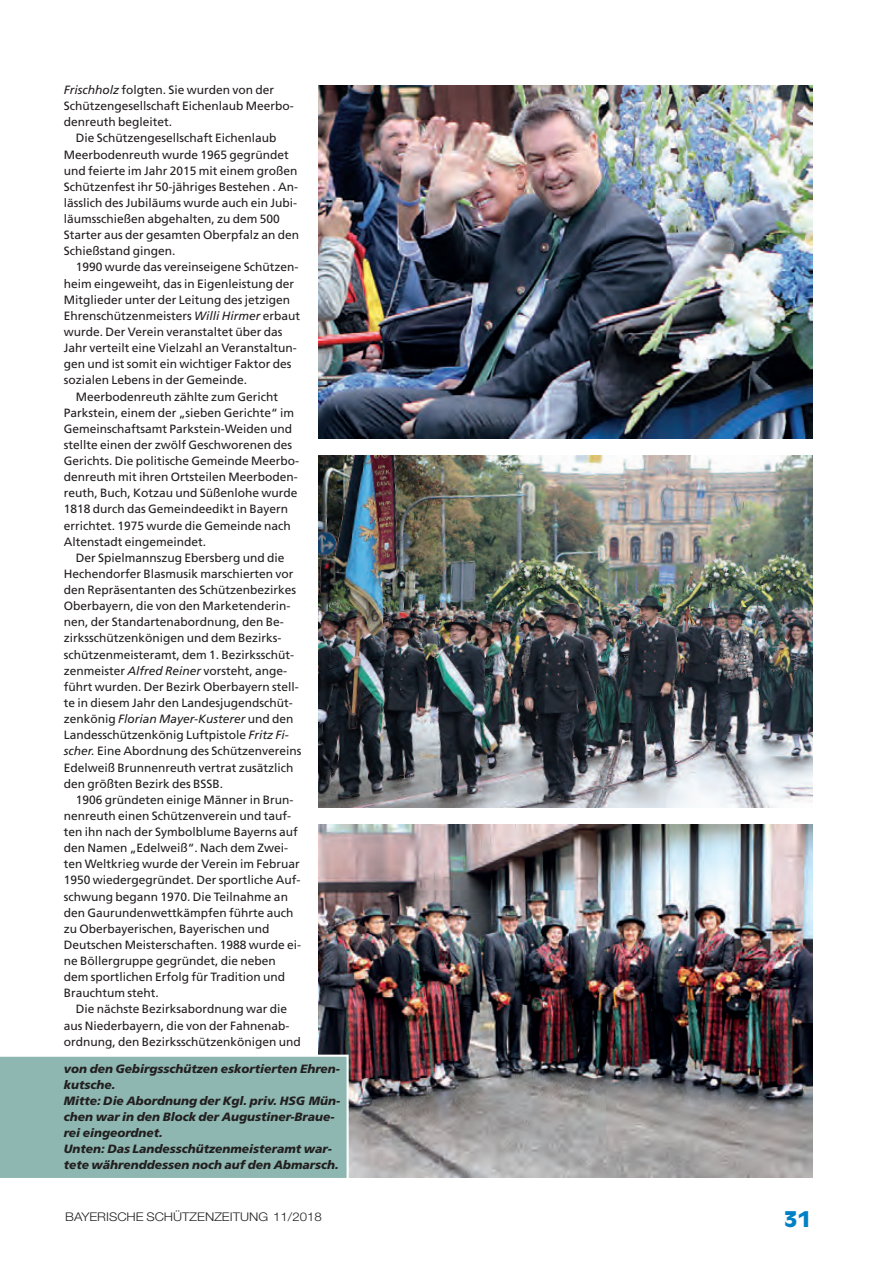
<style>
.page{position:relative;width:893px;height:1263px;background:#fff}
.page>*{position:absolute;margin:0;border:0;box-sizing:border-box;transform-origin:0 0}
.t1{font:900 21px "Antique Olive LT";color:#0080c5}
.t2{font:12px/16.2px "Frutiger LT";color:#231f20}
.t3{font:italic 900 12px/15.9px "Frutiger LT";color:#231f20}
.t4{font:italic 12px "Frutiger LT";color:#231f20}
.t5{font:300 12px "Helvetica Neue LT";color:#231f20;scale:1.1 1}
.s1{font-style:italic}
.s2{font-style:normal}
</style>
<div class="page">
<img style="left:319px;top:85px;width:493px;height:353px">
<img style="left:319px;top:455px;width:493px;height:353px">
<img style="left:319px;top:825px;width:493px;height:353px">
<div style="left:0;top:1054px;width:349px;height:124px;background:#8db7b0"></div>
<p class="t2" style="left:64px;top:83px;width:232px"><span class="s1">Frischholz</span> folgten. Sie wurden von der<br>Schützengesellschaft Eichenlaub Meerbo&shy;denreuth begleitet.</p>
<p class="t2" style="left:64px;top:131px;width:237px;text-indent:12px">Die Schützengesellschaft Eichenlaub Meerbodenreuth wurde 1965 gegründet und feierte im Jahr 2015 mit einem großen Schützenfest ihr 50-jähriges Bestehen . An&shy;lässlich des Jubiläums wurde auch ein Jubi&shy;läumsschießen abgehalten, zu dem 500<br>Starter aus der gesamten Oberpfalz an den Schießstand gingen.</p>
<p class="t2" style="left:76px;top:260px;width:224px">1990 wurde das vereinseigene Schützen-</p>
<p class="t2" style="left:64px;top:276px;width:232px">heim eingeweiht, das in Eigenleistung der</p>
<p class="t2" style="left:64px;top:292px;width:228px">Mitglieder unter der Leitung des jetzigen</p>
<p class="t2" style="left:64px;top:308px;width:238px">Ehrenschützenmeisters <span class="s1">Willi Hirmer</span> erbaut</p>
<p class="t2" style="left:64px;top:325px;width:220px">wurde. Der Verein veranstaltet über das</p>
<p class="t2" style="left:64px;top:341px;width:235px">Jahr verteilt eine Vielzahl an Veranstaltun-</p>
<p class="t2" style="left:64px;top:357px;width:229px">gen und ist somit ein wichtiger Faktor des</p>
<p class="t2" style="left:64px;top:373px;width:185px">sozialen Lebens in der Gemeinde.</p>
<p class="t2" style="left:76px;top:389px;width:204px">Meerbodenreuth zählte zum Gericht</p>
<p class="t2" style="left:64px;top:405px;width:232px">Parkstein, einem der „sieben Gerichte“ im</p>
<p class="t2" style="left:64px;top:421px;width:230px">Gemeinschaftsamt Parkstein-Weiden und</p>
<p class="t2" style="left:64px;top:438px;width:230px">stellte einen der zwölf Geschworenen des</p>
<p class="t2" style="left:64px;top:454px;width:237px">Gerichts. Die politische Gemeinde Meerbo-</p>
<p class="t2" style="left:64px;top:470px;width:236px">denreuth mit ihren Ortsteilen Meerboden-</p>
<p class="t2" style="left:64px;top:486px;width:235px">reuth, Buch, Kotzau und Süßenlohe wurde</p>
<p class="t2" style="left:64px;top:502px;width:226px">1818 durch das Gemeindeedikt in Bayern</p>
<p class="t2" style="left:64px;top:518px;width:229px">errichtet. 1975 wurde die Gemeinde nach</p>
<p class="t2" style="left:64px;top:534px;width:144px">Altenstadt eingemeindet.</p>
<p class="t2" style="left:76px;top:550px;width:210px">Der Spielmannszug Ebersberg und die</p>
<p class="t2" style="left:64px;top:567px;width:231px">Hechendorfer Blasmusik marschierten vor</p>
<p class="t2" style="left:64px;top:583px;width:234px">den Repräsentanten des Schützenbezirkes</p>
<p class="t2" style="left:64px;top:599px;width:228px">Oberbayern, die von den Marketenderin-</p>
<p class="t2" style="left:64px;top:615px;width:222px">nen, der Standartenabordnung, den Be-</p>
<p class="t2" style="left:64px;top:631px;width:219px">zirksschützenkönigen und dem Bezirks-</p>
<p class="t2" style="left:64px;top:647px;width:232px">schützenmeisteramt, dem 1. Bezirksschüt-</p>
<p class="t2" style="left:64px;top:663px;width:225px">zenmeister <span class="s1">Alfred Reiner</span> vorsteht, ange-</p>
<p class="t2" style="left:64px;top:679px;width:237px">führt wurden. Der Bezirk Oberbayern stell-</p>
<p class="t2" style="left:64px;top:696px;width:231px">te in diesem Jahr den Landesjugendschüt-</p>
<p class="t4" style="left:64px;top:714px;width:231px"><span class="s2">zenkönig</span> Florian Mayer-Kusterer <span class="s2">und den</span></p>
<p class="t2" style="left:64px;top:728px;width:227px">Landesschützenkönig Luftpistole <span class="s1">Fritz Fi-</span></p>
<p class="t2" style="left:64px;top:744px;width:239px"><span class="s1">scher.</span> Eine Abordnung des Schützenvereins</p>
<p class="t2" style="left:64px;top:760px;width:231px">Edelweiß Brunnenreuth vertrat zusätzlich</p>
<p class="t2" style="left:64px;top:776px;width:161px">den größten Bezirk des BSSB.</p>
<p class="t2" style="left:76px;top:792px;width:219px">1906 gründeten einige Männer in Brun-</p>
<p class="t2" style="left:64px;top:808px;width:229px">nenreuth einen Schützenverein und tauf-</p>
<p class="t2" style="left:64px;top:825px;width:236px">ten ihn nach der Symbolblume Bayerns auf</p>
<p class="t2" style="left:64px;top:841px;width:226px">den Namen „Edelweiß“. Nach dem Zwei-</p>
<p class="t2" style="left:64px;top:857px;width:237px">ten Weltkrieg wurde der Verein im Februar</p>
<p class="t2" style="left:64px;top:873px;width:238px">1950 wiedergegründet. Der sportliche Auf-</p>
<p class="t2" style="left:64px;top:889px;width:226px">schwung begann 1970. Die Teilnahme an</p>
<p class="t2" style="left:64px;top:905px;width:231px">den Gaurundenwettkämpfen führte auch</p>
<p class="t2" style="left:64px;top:921px;width:207px">zu Oberbayerischen, Bayerischen und</p>
<p class="t2" style="left:64px;top:937px;width:239px">Deutschen Meisterschaften. 1988 wurde ei-</p>
<p class="t2" style="left:64px;top:954px;width:214px">ne Böllergruppe gegründet, die neben</p>
<p class="t2" style="left:64px;top:970px;width:223px">dem sportlichen Erfolg für Tradition und</p>
<p class="t2" style="left:64px;top:986px;width:97px">Brauchtum steht.</p>
<p class="t2" style="left:76px;top:1002px;width:213px">Die nächste Bezirksabordnung war die</p>
<p class="t2" style="left:64px;top:1018px;width:227px">aus Niederbayern, die von der Fahnenab-</p>
<p class="t2" style="left:64px;top:1034px;width:239px">ordnung, den Bezirksschützenkönigen und</p>
<p class="t3" style="left:64px;top:1061px;width:278px">von den Gebirgsschützen eskortierten Ehren&shy;kutsche.<br>Mitte: Die Abordnung der Kgl. priv. HSG Mün&shy;chen war in den Block der Augustiner-Braue&shy;rei eingeordnet.<br>Unten: Das Landesschützenmeisteramt war&shy;tete währenddessen noch auf den Abmarsch.</p>
<p class="t5" style="left:65px;top:1213px;width:235px">BAYERISCHE SCHÜTZENZEITUNG 11/2018</p>
<h1 class="t1" style="left:784px;top:1211px;width:28px">31</h1>
</div>
